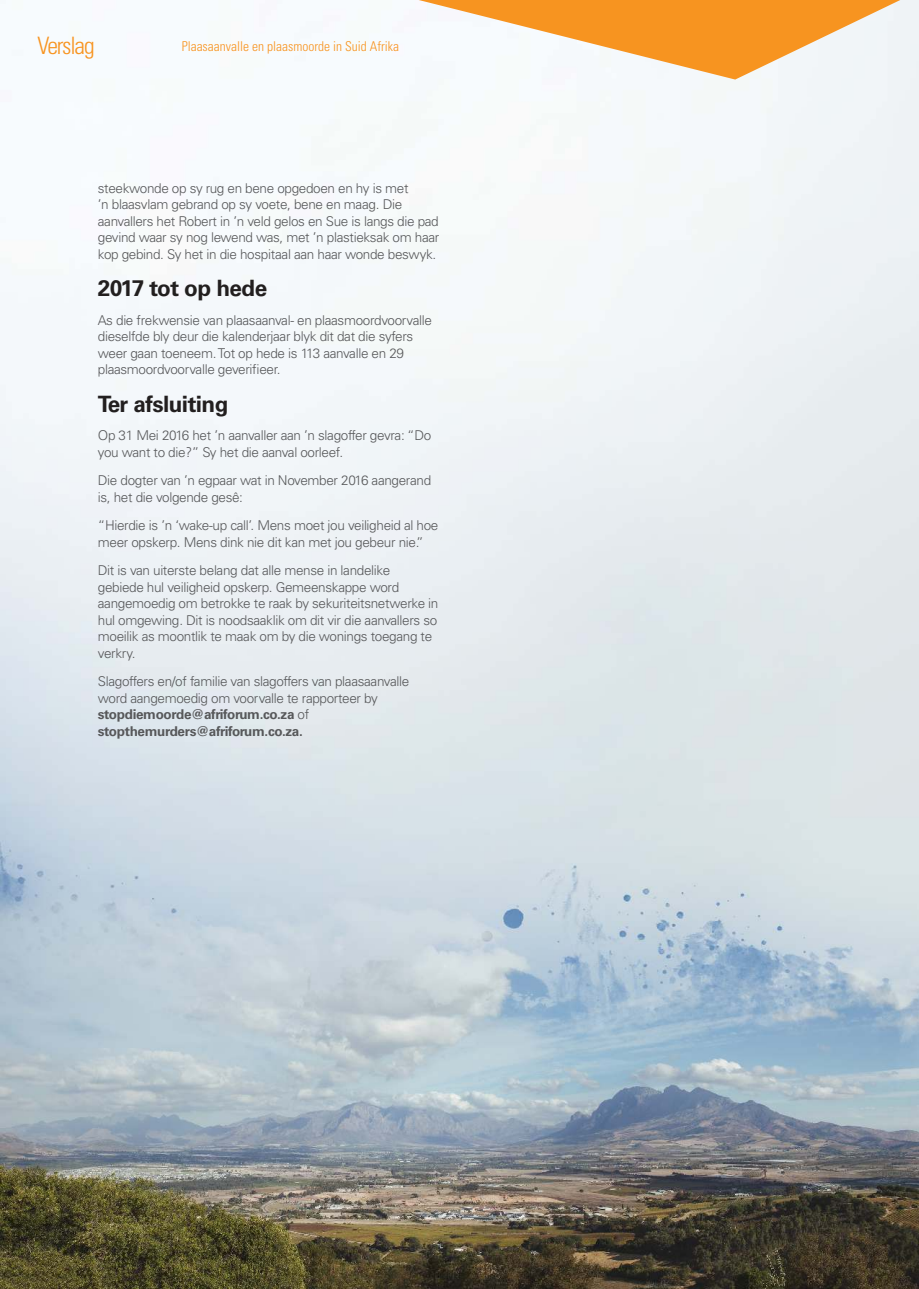
<style>
.page{position:relative;width:919px;height:1289px;background:#fff}
.page>*{position:absolute;margin:0;border:0;box-sizing:border-box;transform-origin:0 0}
.t1{font:300 condensed 24px "Univers LT Std";letter-spacing:-.05em;color:#f79420}
.t2{font:700 22.5px "Univers LT Std";letter-spacing:-.025em;color:#221f1f}
.t3{font:300 13.5px/16.5px "Univers LT Std";letter-spacing:-.025em;color:#57585a}
.t4{font:300 condensed 13.5px "Univers LT Std";color:#f79420}
.s1{font-weight:700}
</style>
<div class="page">
<img style="left:0;top:0;width:918px;height:1288px">
<svg style="left:418px;top:0;width:482px;height:80px"></svg>
<h1 class="t1" style="left:37px;top:37px;width:59px">Verslag</h1>
<p class="t4" style="left:182px;top:41px;width:219px">Plaasaanvalle en plaasmoorde in Suid Afrika</p>
<p class="t3" style="left:98px;top:181px;width:343px">steekwonde op sy rug en bene opgedoen en hy is met<br>’n blaasvlam gebrand op sy voete, bene en maag. Die aanvallers het Robert in ’n veld gelos en Sue is langs die pad gevind waar sy nog lewend was, met ’n plastieksak om haar kop gebind. Sy het in die hospitaal aan haar wonde beswyk.</p>
<h2 class="t2" style="left:98px;top:279px;width:171px">2017 tot op hede</h2>
<p class="t3" style="left:98px;top:313px;width:335px">As die frekwensie van plaasaanval- en plaasmoordvoorvalle dieselfde bly deur die kalenderjaar blyk dit dat die syfers weer gaan toeneem. Tot op hede is 113 aanvalle en 29 plaasmoordvoorvalle geverifieer.</p>
<h2 class="t2" style="left:98px;top:394px;width:132px">Ter afsluiting</h2>
<p class="t3" style="left:98px;top:428px;width:335px">Op 31 Mei 2016 het ’n aanvaller aan ’n slagoffer gevra: “Do you want to die?” Sy het die aanval oorleef.</p>
<p class="t3" style="left:98px;top:473px;width:335px">Die dogter van ’n egpaar wat in November 2016 aangerand is, het die volgende gesê:</p>
<p class="t3" style="left:98px;top:518px;width:342px">“Hierdie is ’n ‘wake-up call’. Mens moet jou veiligheid al hoe meer opskerp. Mens dink nie dit kan met jou gebeur nie.”</p>
<p class="t3" style="left:98px;top:563px;width:342px">Dit is van uiterste belang dat alle mense in landelike gebiede hul veiligheid opskerp. Gemeenskappe word aangemoedig om betrokke te raak by sekuriteitsnetwerke in hul omgewing. Dit is noodsaaklik om dit vir die aanvallers so moeilik as moontlik te maak om by die wonings toegang te verkry.</p>
<p class="t3" style="left:98px;top:674px;width:313px">Slagoffers en/of familie van slagoffers van plaasaanvalle word aangemoedig om voorvalle te rapporteer by <span class="s1">stopdiemoorde@afriforum.co.za</span> of <span class="s1">stopthemurders@afriforum.co.za.</span></p>
</div>
